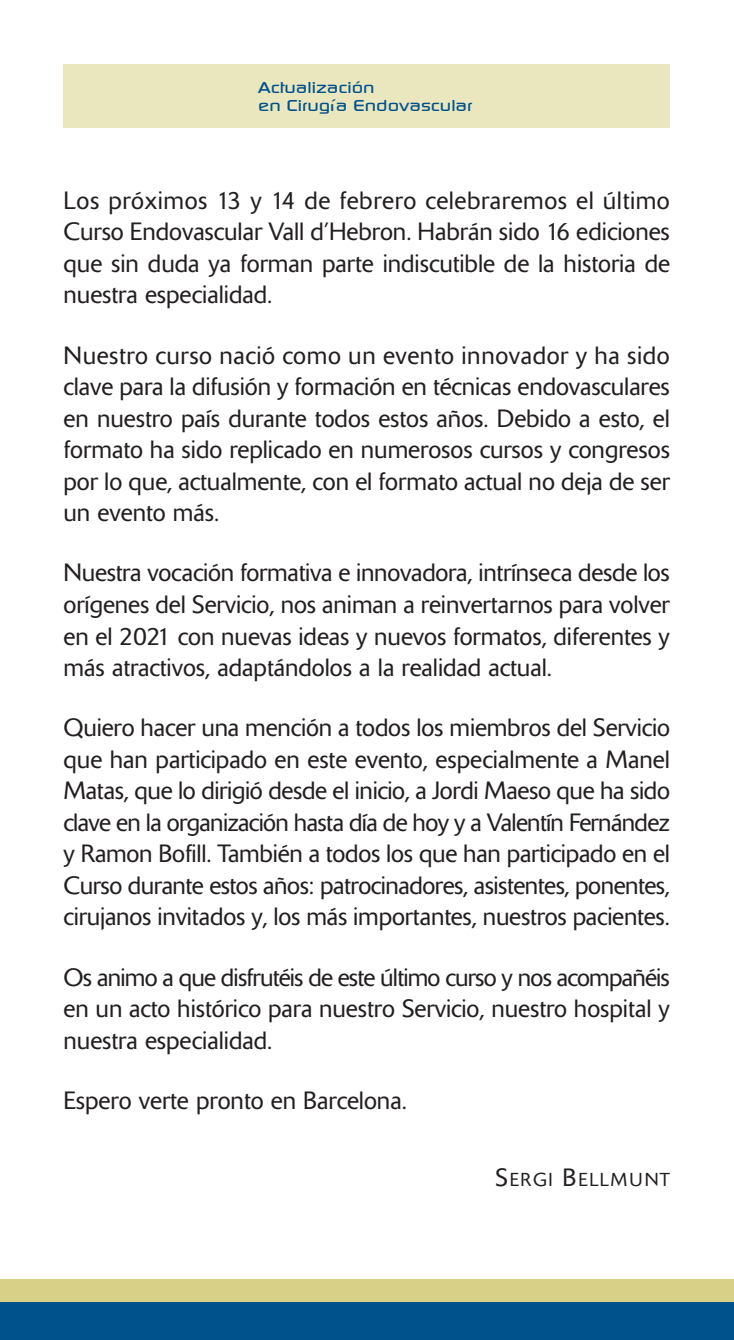
<style>
.page{position:relative;width:734px;height:1340px;background:#fff}
.page>*{position:absolute;margin:0;border:0;box-sizing:border-box;transform-origin:0 0}
.t1{font:300 24.75px/31.5px "Delta";color:#231f20;text-align:justify}
.t2{font:300 18.45px "Delta";letter-spacing:.085em;color:#231f20}
.t3{font:500 15.75px/18px "Continuum";color:#00528c;scale:1.3 1}
.s1{font-size:24.75px}
</style>
<div class="page">
<div style="left:0;top:1279px;width:733px;height:57px;background:#d8d087"></div>
<div style="left:0;top:1301px;width:733px;height:38px;background:#00528c"></div>
<div style="left:64px;top:64px;width:605px;height:64px;background:#eae6be"></div>
<p class="t3" style="left:258px;top:79px;width:166px">Actualización<br>en Cirugía Endovascular</p>
<p class="t1" style="left:64px;top:187px;width:607px">Los próximos 13 y 14 de febrero celebraremos el último Curso Endovascular Vall d’Hebron. Habrán sido 16 ediciones que sin duda ya forman parte indiscutible de la historia de nuestra especialidad.</p>
<p class="t1" style="left:64px;top:342px;width:607px">Nuestro curso nació como un evento innovador y ha sido clave para la difusión y formación en técnicas endovasculares en nuestro país durante todos estos años. Debido a esto, el formato ha sido replicado en numerosos cursos y congresos por lo que, actualmente, con el formato actual no deja de ser un evento más.</p>
<p class="t1" style="left:64px;top:559px;width:607px">Nuestra vocación formativa e innovadora, intrínseca desde los orígenes del Servicio, nos animan a reinvertarnos para volver en el 2021 con nuevas ideas y nuevos formatos, diferentes y más atractivos, adaptándolos a la realidad actual.</p>
<p class="t1" style="left:64px;top:714px;width:607px">Quiero hacer una mención a todos los miembros del Servicio que han participado en este evento, especialmente a Manel Matas, que lo dirigió desde el inicio, a Jordi Maeso que ha sido clave en la organización hasta día de hoy y a Valentín Fernández y Ramon Bofill. También a todos los que han participado en el Curso durante estos años: patrocinadores, asistentes, ponentes, cirujanos invitados y, los más importantes, nuestros pacientes.</p>
<p class="t1" style="left:64px;top:963px;width:607px">Os animo a que disfrutéis de este último curso y nos acompañéis en un acto histórico para nuestro Servicio, nuestro hospital y nuestra especialidad.</p>
<p class="t1" style="left:64px;top:1086px;width:345px">Espero verte pronto en Barcelona.</p>
<p class="t2" style="left:495px;top:1172px;width:176px"><span class="s1">S</span>ERGI <span class="s1">B</span>ELLMUNT</p>
</div>
